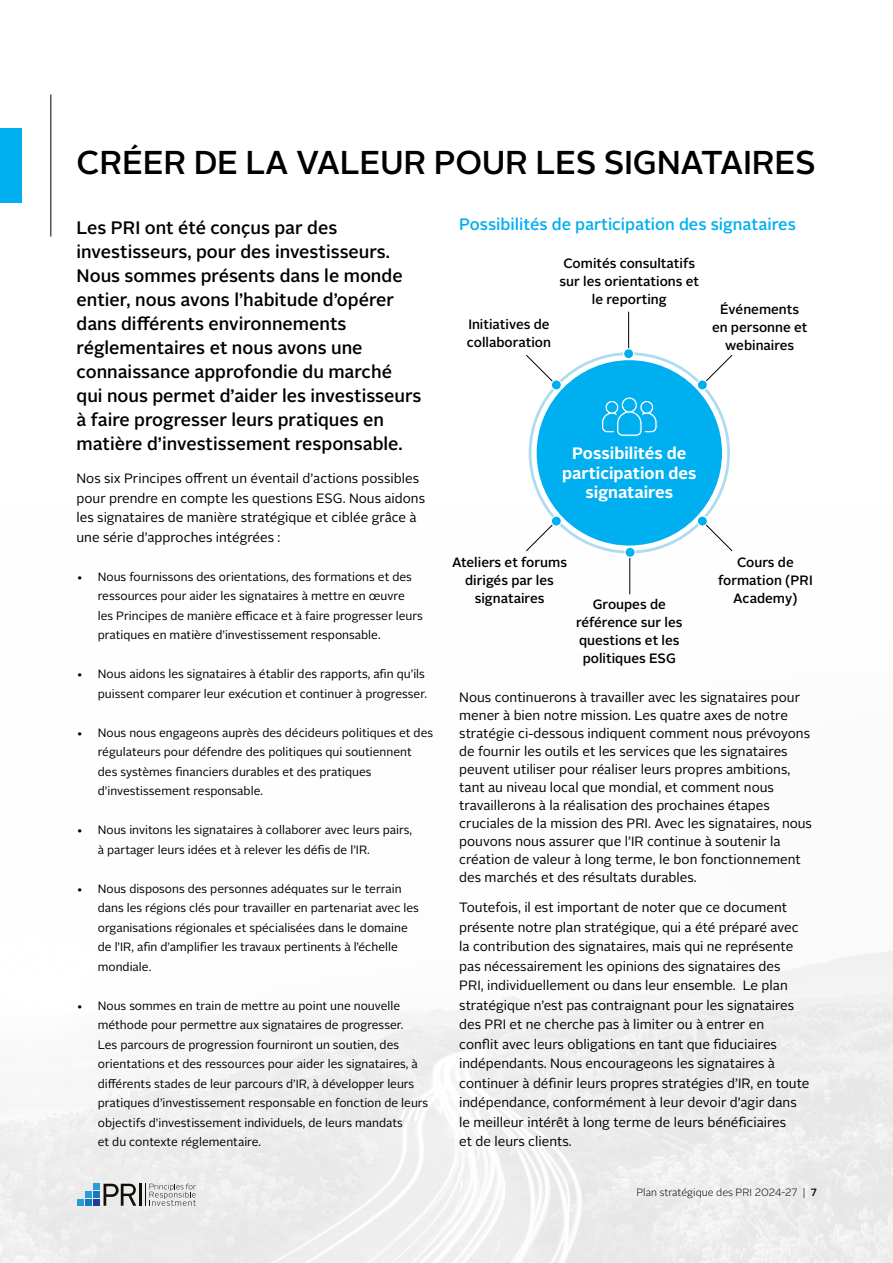
<style>
.page{position:relative;width:893px;height:1263px;background:#fff}
.page>*{position:absolute;margin:0;border:0;box-sizing:border-box;transform-origin:0 0}
.t1{font:500 33px "Alright Sans";letter-spacing:-.01em;color:#000}
.t2{font:500 18px/24px "Alright Sans";color:#000}
.t3{font:500 16.5px "Alright Sans";color:#00aff0}
.t4{font:700 16.5px/19.5px "Alright Sans";color:#fff;text-align:center}
.t5{font:13.5px/19.5px "Alright Sans";color:#000}
.t6{font:500 13.5px/18px "Alright Sans";color:#000;text-align:center}
.t7{font:12px/19.5px "Alright Sans";color:#000}
.t8{font:300 10.5px "Alright Sans";color:#000}
.s1{font-weight:500}
</style>
<div class="page">
<img style="left:0;top:508px;width:893px;height:755px">
<div style="left:86px;top:1191px;width:6px;height:7px;background:#289dd8"></div>
<div style="left:86px;top:1199px;width:6px;height:7px;background:#137ac0"></div>
<div style="left:78px;top:1199px;width:6px;height:7px;background:#289dd8"></div>
<svg style="left:94px;top:1184px;width:42px;height:22px"></svg>
<hr style="left:139px;top:1184px;width:3px;height:22px;background:#12100b">
<svg style="left:145px;top:1184px;width:50px;height:22px"></svg>
<div style="left:0;top:128px;width:21px;height:75px;background:#00aff0"></div>
<hr style="left:51px;top:94px;width:1px;height:143px;background:#000">
<hr style="left:628px;top:312px;width:1px;height:43px;background:#000">
<svg style="left:526px;top:355px;width:27px;height:27px"></svg>
<svg style="left:706px;top:355px;width:27px;height:26px"></svg>
<hr style="left:629px;top:551px;width:1px;height:43px;background:#000">
<svg style="left:702px;top:521px;width:31px;height:30px"></svg>
<svg style="left:526px;top:521px;width:31px;height:30px"></svg>
<div style="left:624px;top:349px;width:10px;height:10px;background:#00aff0;border-radius:50%"></div>
<div style="left:623px;top:348px;width:11px;height:11px;border:1px solid #fff;border-radius:50%"></div>
<svg style="left:551px;top:380px;width:10px;height:10px"></svg>
<div style="left:551px;top:379px;width:11px;height:12px;border:1px solid #fff;border-radius:50%"></div>
<svg style="left:697px;top:380px;width:10px;height:10px"></svg>
<div style="left:697px;top:379px;width:11px;height:12px;border:1px solid #fff;border-radius:50%"></div>
<svg style="left:625px;top:547px;width:10px;height:10px"></svg>
<div style="left:624px;top:547px;width:12px;height:11px;border:1px solid #fff;border-radius:50%"></div>
<svg style="left:697px;top:516px;width:10px;height:10px"></svg>
<div style="left:697px;top:515px;width:11px;height:12px;border:1px solid #fff;border-radius:50%"></div>
<svg style="left:551px;top:516px;width:10px;height:10px"></svg>
<div style="left:551px;top:515px;width:11px;height:12px;border:1px solid #fff;border-radius:50%"></div>
<div style="left:537px;top:360px;width:185px;height:185px;background:#00aff0;border-radius:50%"></div>
<svg style="left:601px;top:397px;width:57px;height:40px"></svg>
<h1 class="t1" style="left:77px;top:140px;width:741px">CRÉER DE LA VALEUR POUR LES SIGNATAIRES</h1>
<p class="t2" style="left:77px;top:216px;width:346px">Les PRI ont été conçus par des investisseurs, pour des investisseurs.<br>Nous sommes présents dans le monde entier, nous avons l’habitude d’opérer dans différents environnements réglementaires et nous avons une connaissance approfondie du marché qui nous permet d’aider les investisseurs à faire progresser leurs pratiques en matière d’investissement responsable.</p>
<p class="t5" style="left:77px;top:469px;width:350px">Nos six Principes offrent un éventail d’actions possibles pour prendre en compte les questions ESG. Nous aidons les signataires de manière stratégique et ciblée grâce à une série d’approches intégrées :</p>
<p class="t7" style="left:98px;top:567px;width:327px;text-indent:-21px">• Nous fournissons des orientations, des formations et des ressources pour aider les signataires à mettre en œuvre les Principes de manière efficace et à faire progresser leurs pratiques en matière d’investissement responsable.</p>
<p class="t7" style="left:77px;top:664px;width:352px;text-align:right">• Nous aidons les signataires à établir des rapports, afin qu’ils puissent comparer leur exécution et continuer à progresser.</p>
<p class="t7" style="left:98px;top:723px;width:337px;text-indent:-21px">• Nous nous engageons auprès des décideurs politiques et des régulateurs pour défendre des politiques qui soutiennent des systèmes financiers durables et des pratiques d’investissement responsable.</p>
<p class="t7" style="left:98px;top:820px;width:316px;text-indent:-21px">• Nous invitons les signataires à collaborer avec leurs pairs, à partager leurs idées et à relever les défis de l’IR.</p>
<p class="t7" style="left:98px;top:879px;width:323px;text-indent:-21px">• Nous disposons des personnes adéquates sur le terrain dans les régions clés pour travailler en partenariat avec les organisations régionales et spécialisées dans le domaine de l’IR, afin d’amplifier les travaux pertinents à l’échelle mondiale.</p>
<p class="t7" style="left:98px;top:996px;width:332px;text-indent:-21px">• Nous sommes en train de mettre au point une nouvelle méthode pour permettre aux signataires de progresser.<br>Les parcours de progression fourniront un soutien, des orientations et des ressources pour aider les signataires, à différents stades de leur parcours d’IR, à développer leurs pratiques d’investissement responsable en fonction de leurs objectifs d’investissement individuels, de leurs mandats<br>et du contexte réglementaire.</p>
<p class="t3" style="left:459px;top:212px;width:338px">Possibilités de participation des signataires</p>
<p class="t6" style="left:559px;top:254px;width:141px">Comités consultatifs sur les orientations et le reporting</p>
<p class="t6" style="left:712px;top:300px;width:97px">Événements en personne et webinaires</p>
<p class="t6" style="left:467px;top:315px;width:86px;text-align:left">Initiatives de collaboration</p>
<p class="t4" style="left:562px;top:444px;width:136px">Possibilités de participation des signataires</p>
<p class="t6" style="left:452px;top:554px;width:117px">Ateliers et forums dirigés par les signataires</p>
<p class="t6" style="left:576px;top:595px;width:108px">Groupes de référence sur les questions et les politiques ESG</p>
<p class="t6" style="left:718px;top:554px;width:96px">Cours de formation (PRI<br>Academy)</p>
<p class="t5" style="left:459px;top:689px;width:354px;line-height:18px">Nous continuerons à travailler avec les signataires pour mener à bien notre mission. Les quatre axes de notre stratégie ci-dessous indiquent comment nous prévoyons de fournir les outils et les services que les signataires peuvent utiliser pour réaliser leurs propres ambitions, tant au niveau local que mondial, et comment nous travaillerons à la réalisation des prochaines étapes cruciales de la mission des PRI. Avec les signataires, nous pouvons nous assurer que l’IR continue à soutenir la création de valeur à long terme, le bon fonctionnement des marchés et des résultats durables.</p>
<p class="t5" style="left:459px;top:898px;width:352px">Toutefois, il est important de noter que ce document présente notre plan stratégique, qui a été préparé avec la contribution des signataires, mais qui ne représente pas nécessairement les opinions des signataires des<br>PRI, individuellement ou dans leur ensemble. Le plan stratégique n’est pas contraignant pour les signataires des PRI et ne cherche pas à limiter ou à entrer en<br>conflit avec leurs obligations en tant que fiduciaires indépendants. Nous encourageons les signataires à continuer à définir leurs propres stratégies d’IR, en toute indépendance, conformément à leur devoir d’agir dans le meilleur intérêt à long terme de leurs bénéficiaires<br>et de leurs clients.</p>
<p class="t8" style="left:636px;top:1185px;width:182px">Plan stratégique des PRI 2024-27 | <span class="s1">7</span></p>
</div>
